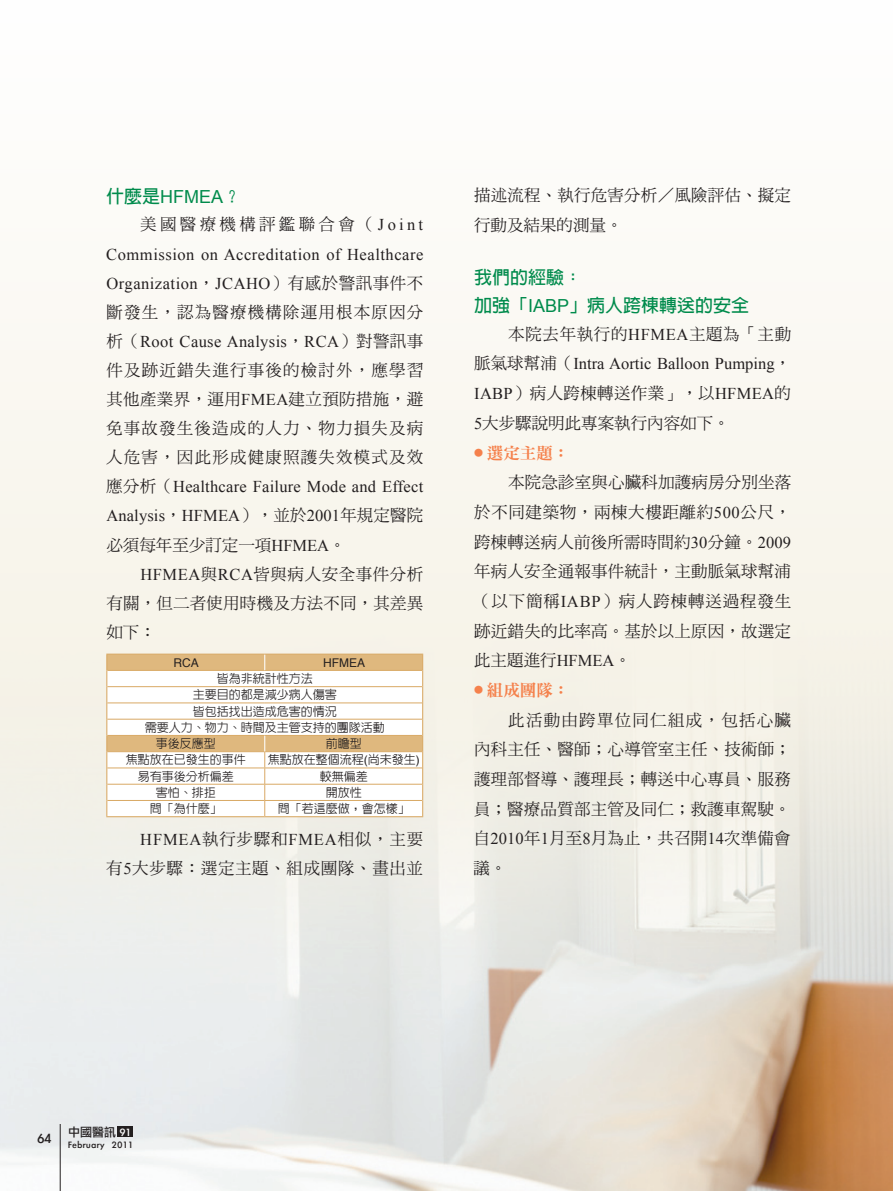
<style>
.page{position:relative;width:893px;height:1191px;background:#fff}
.page>*{position:absolute;margin:0;border:0;box-sizing:border-box;transform-origin:0 0}
.t1{font:700 18px/28.2px "Lin Gothic";color:#008b4c}
.t2{font:18px "Arial";color:#008b4c}
.t3{font:16.5px/29.7px "DF Ming Std W5";letter-spacing:.01em;color:#231f20;text-align:justify}
.t4{font:16.5px/29.1px "Times New Roman";letter-spacing:.02em;color:#231f20}
.t5{font:16.5px/29.1px "DF Ming Std W5";letter-spacing:.04em;color:#231f20;text-align:right}
.t6{font:16.5px "Times New Roman";color:#231f20}
.t7{font:16.5px "DF Ming Std W5";letter-spacing:.035em;color:#231f20}
.t8{font:16.5px "DF Ming Std W5";letter-spacing:.07em;color:#231f20}
.t9{font:16.5px "DF Ming Std W5";letter-spacing:.2em;color:#231f20}
.t10{font:16.5px "DF Ming Std W9";color:#f5814c}
.t11{font:15px "Li Gothic Med";color:#231f20}
.t12{font:500 12px "New Gothic";color:#231f20}
.t13{font:12px "Helvetica";color:#231f20}
.t14{font:12px "Li Gothic Med";color:#231f20}
.t15{font:10.5px "Li Gothic Med";letter-spacing:.05em;color:#231f20}
.s1{font-family:"Lin Gothic";font-weight:700}
.s2{font-family:"Times New Roman"}
.s3{font-family:"DF Ming Std W5"}
.s4{font-family:"Helvetica";font-weight:400}
.s5{font-family:"Arial";font-weight:400}
.s6{color:#fff}
</style>
<div class="page">
<img style="left:0;top:291px;width:893px;height:900px">
<hr style="left:106px;top:653px;width:159px;height:1px;background:#d9a965">
<hr style="left:265px;top:653px;width:158px;height:1px;background:#d9a965">
<hr style="left:106px;top:816px;width:159px;height:1px;background:#d9a965">
<hr style="left:265px;top:816px;width:158px;height:1px;background:#d9a965">
<svg style="left:106px;top:654px;width:317px;height:162px"></svg>
<div style="left:118px;top:1126px;width:15px;height:11px;background:#231f20"></div>
<hr style="left:60px;top:1124px;width:1px;height:67px;background:#231f20">
<p class="t2" style="left:106px;top:185px;width:136px"><span class="s1">什麼是</span>HFMEA<span class="s1">？</span></p>
<p class="t9" style="left:140px;top:216px;width:284px">美國醫療機構評鑑聯合會（<span class="s2">Joint</span></p>
<p class="t4" style="left:106px;top:239px;width:319px">Commission on Accreditation of Healthcare<br>Organization<span class="s3">，</span>JCAHO<span class="s3">）有感於警訊事件不</span></p>
<p class="t8" style="left:106px;top:303px;width:318px">斷發生，認為醫療機構除運用根本原因分</p>
<p class="t4" style="left:106px;top:326px;width:318px"><span class="s3">析（</span>Root Cause Analysis<span class="s3">，</span>RCA<span class="s3">）對警訊事</span></p>
<p class="t3" style="left:106px;top:355px;width:319px;line-height:29.1px">件及跡近錯失進行事後的檢討外，應學習其他產業界，運用<span class="s2">FMEA</span>建立預防措施，避免事故發生後造成的人力、物力損失及病人危害，因此形成健康照護失效模式及效</p>
<p class="t4" style="left:106px;top:472px;width:319px"><span class="s3">應分析（</span>Healthcare Failure Mode and Effect<br>Analysis<span class="s3">，</span>HFMEA<span class="s3">），並於</span>2001<span class="s3">年規定醫院</span></p>
<p class="t3" style="left:106px;top:529px;width:241px">必須每年至少訂定一項<span class="s2">HFMEA</span>。</p>
<p class="t7" style="left:140px;top:565px;width:284px"><span class="s2">HFMEA</span>與<span class="s2">RCA</span>皆與病人安全事件分析</p>
<p class="t3" style="left:107px;top:587px;width:318px">有關，但二者使用時機及方法不同，其差異</p>
<p class="t3" style="left:106px;top:617px;width:51px">如下：</p>
<p class="t13" style="left:173px;top:653px;width:27px">RCA</p>
<p class="t13" style="left:323px;top:653px;width:43px">HFMEA</p>
<p class="t12" style="left:217px;top:672px;width:97px">皆為非統計性方法</p>
<p class="t12" style="left:193px;top:688px;width:145px">主要目的都是減少病人傷害</p>
<p class="t12" style="left:193px;top:705px;width:145px">皆包括找出造成危害的情況</p>
<p class="t12" style="left:145px;top:721px;width:242px">需要人力、物力、時間及主管支持的團隊活動</p>
<p class="t12" style="left:156px;top:737px;width:61px">事後反應型</p>
<p class="t12" style="left:326px;top:737px;width:37px">前瞻型</p>
<p class="t12" style="left:126px;top:753px;width:121px">焦點放在已發生的事件</p>
<p class="t12" style="left:268px;top:753px;width:153px">焦點放在整個流程<span class="s4">(</span>尚未發生<span class="s4">)</span></p>
<p class="t12" style="left:138px;top:770px;width:97px">易有事後分析偏差</p>
<p class="t12" style="left:320px;top:770px;width:49px">較無偏差</p>
<p class="t12" style="left:156px;top:786px;width:61px">害怕、排拒</p>
<p class="t12" style="left:326px;top:786px;width:37px">開放性</p>
<p class="t12" style="left:150px;top:802px;width:73px">問「為什麼」</p>
<p class="t12" style="left:278px;top:802px;width:133px">問「若這麼做，會怎樣」</p>
<p class="t5" style="left:106px;top:824px;width:318px"><span class="s2">HFMEA</span>執行步驟和<span class="s2">FMEA</span>相似，主要<br>有<span class="s2">5</span>大步驟：選定主題、組成團隊、畫出並</p>
<p class="t3" style="left:474px;top:180px;width:318px">描述流程、執行危害分析／風險評估、擬定行動及結果的測量。</p>
<p class="t1" style="left:474px;top:263px;width:277px">我們的經驗：<br>加強「<span class="s5">IABP</span>」病人跨棟轉送的安全</p>
<p class="t5" style="left:508px;top:319px;width:284px">本院去年執行的<span class="s2">HFMEA</span>主題為「主動</p>
<p class="t6" style="left:474px;top:353px;width:318px"><span class="s3">脈氣球幫浦（</span>Intra Aortic Balloon Pumping<span class="s3">，</span></p>
<p class="t3" style="left:474px;top:378px;width:318px"><span class="s2">IABP</span>）病人跨棟轉送作業」，以<span class="s2">HFMEA</span>的<br><span class="s2">5</span>大步驟說明此專案執行內容如下。</p>
<p class="t10" style="left:474px;top:443px;width:97px"><sup>●</sup> 選定主題：</p>
<p class="t3" style="left:474px;top:467px;width:319px;text-indent:34px">本院急診室與心臟科加護病房分別坐落於不同建築物，兩棟大樓距離約<span class="s2">500</span>公尺，跨棟轉送病人前後所需時間約<span class="s2">30</span>分鐘。<span class="s2">2009</span>年病人安全通報事件統計，主動脈氣球幫浦（以下簡稱<span class="s2">IABP</span>）病人跨棟轉送過程發生跡近錯失的比率高。基於以上原因，故選定此主題進行<span class="s2">HFMEA</span>。</p>
<p class="t10" style="left:474px;top:681px;width:97px"><sup>●</sup> 組成團隊：</p>
<p class="t3" style="left:474px;top:704px;width:319px;text-indent:35px">此活動由跨單位同仁組成，包括心臟內科主任、醫師；心導管室主任、技術師；護理部督導、護理長；轉送中心專員、服務員；醫療品質部主管及同仁；救護車駕駛。自<span class="s2">2010</span>年<span class="s2">1</span>月至<span class="s2">8</span>月為止，共召開<span class="s2">14</span>次準備會議。</p>
<p class="t11" style="left:38px;top:1130px;width:15px">64</p>
<p class="t14" style="left:68px;top:1125px;width:64px">中國醫訊 <span class="s6">91</span></p>
<p class="t15" style="left:68px;top:1139px;width:66px">February 2011</p>
</div>
